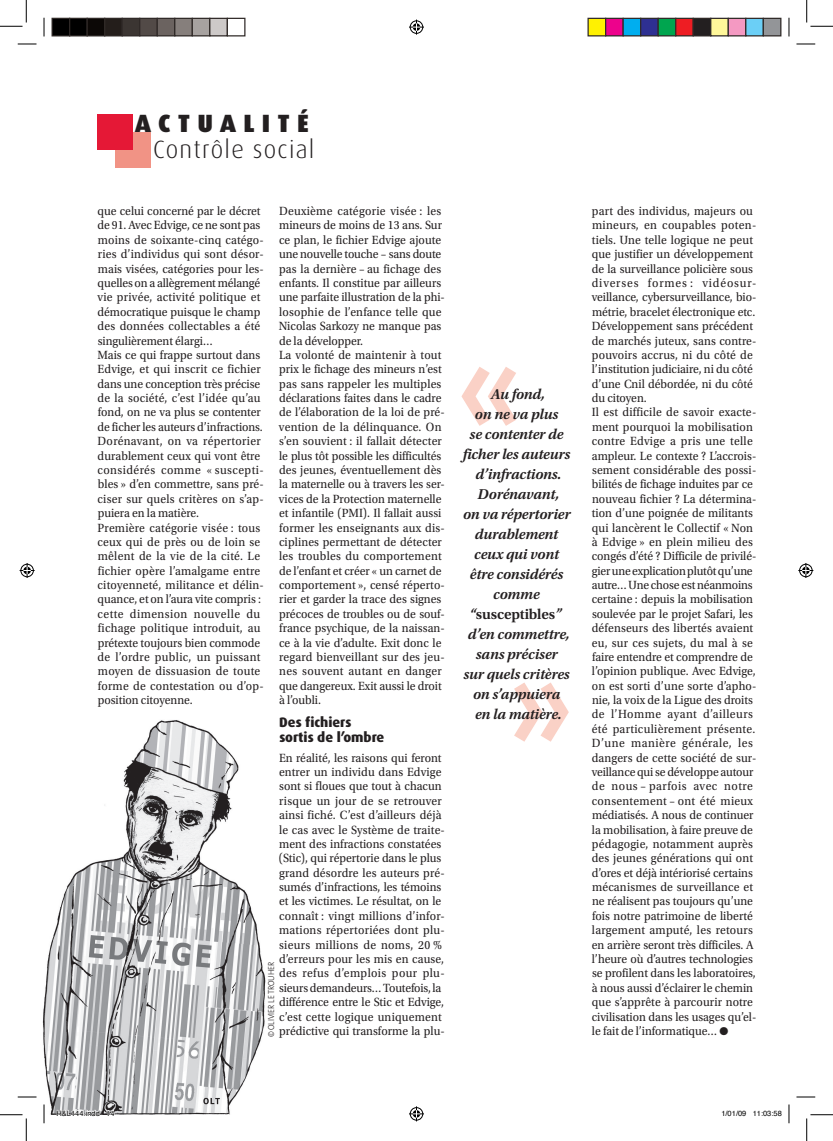
<style>
.page{position:relative;width:833px;height:1141px;background:#fff}
.page>*{position:absolute;margin:0;border:0;box-sizing:border-box;transform-origin:0 0}
.t1{font:700 125px "Dax";color:#fad1c6}
.t2{font:300 25px "Dax";letter-spacing:.05em;color:#231f20}
.t3{font:900 25px "Dax";letter-spacing:.29em;color:#231f20}
.t4{font:italic 600 15px/20px "Utopia Std";letter-spacing:-.01em;color:#231f20;text-align:center}
.t5{font:800 13.75px/15.6px "Dax";letter-spacing:-.005em;color:#231f20}
.t6{font:12.5px/14.4px "Utopia Std";letter-spacing:.005em;color:#231f20;scale:.94 1}
.t7{font:300 8.75px "The Sans";color:#231f20;scale:.89 1}
.t8{font:7.5px "Helvetica";color:#000}
.s1{font-style:normal}
</style>
<div class="page">
<div style="left:115px;top:132px;width:35px;height:36px;background:#f19385"></div>
<div style="left:97px;top:114px;width:36px;height:36px;background:#e51836"></div>
<img style="left:26px;top:720px;width:240px;height:394px">
<svg style="left:18px;top:43px;width:18px;height:2px"></svg>
<svg style="left:796px;top:43px;width:18px;height:2px"></svg>
<svg style="left:18px;top:1096px;width:18px;height:1px"></svg>
<svg style="left:796px;top:1096px;width:18px;height:1px"></svg>
<svg style="left:43px;top:18px;width:2px;height:18px"></svg>
<svg style="left:43px;top:1104px;width:2px;height:19px"></svg>
<svg style="left:788px;top:18px;width:1px;height:18px"></svg>
<svg style="left:788px;top:1104px;width:1px;height:19px"></svg>
<svg style="left:0;top:0;width:27px;height:27px"></svg>
<svg style="left:0;top:1114px;width:27px;height:26px"></svg>
<svg style="left:806px;top:0;width:26px;height:27px"></svg>
<svg style="left:806px;top:1114px;width:26px;height:26px"></svg>
<svg style="left:409px;top:20px;width:15px;height:15px"></svg>
<svg style="left:409px;top:1106px;width:15px;height:15px"></svg>
<svg style="left:20px;top:563px;width:15px;height:15px"></svg>
<svg style="left:798px;top:563px;width:14px;height:15px"></svg>
<div style="left:52px;top:18px;width:18px;height:18px;background:#000"></div>
<div style="left:51px;top:18px;width:19px;height:18px;border:1px solid #302a28"></div>
<div style="left:70px;top:18px;width:17px;height:18px;background:#000"></div>
<div style="left:69px;top:18px;width:19px;height:18px;border:1px solid #302a28"></div>
<div style="left:87px;top:18px;width:18px;height:18px;background:#0c0806"></div>
<div style="left:86px;top:18px;width:19px;height:18px;border:1px solid #302a28"></div>
<div style="left:105px;top:18px;width:17px;height:18px;background:#241e1b"></div>
<div style="left:104px;top:18px;width:19px;height:18px;border:1px solid #302a28"></div>
<div style="left:122px;top:18px;width:18px;height:18px;background:#3b3532"></div>
<div style="left:121px;top:18px;width:19px;height:18px;border:1px solid #302a28"></div>
<div style="left:140px;top:18px;width:17px;height:18px;background:#524a47"></div>
<div style="left:139px;top:18px;width:19px;height:18px;border:1px solid #302a28"></div>
<div style="left:157px;top:18px;width:18px;height:18px;background:#6b6360"></div>
<div style="left:156px;top:18px;width:19px;height:18px;border:1px solid #302a28"></div>
<div style="left:175px;top:18px;width:17px;height:18px;background:#867f7c"></div>
<div style="left:174px;top:18px;width:19px;height:18px;border:1px solid #302a28"></div>
<div style="left:192px;top:18px;width:18px;height:18px;background:#a7a2a0"></div>
<div style="left:191px;top:18px;width:19px;height:18px;border:1px solid #302a28"></div>
<div style="left:210px;top:18px;width:17px;height:18px;background:#cdc9c8"></div>
<div style="left:209px;top:18px;width:19px;height:18px;border:1px solid #302a28"></div>
<div style="left:226px;top:18px;width:19px;height:18px;border:1px solid #302a28"></div>
<div style="left:587px;top:18px;width:18px;height:18px;background:#fff101"></div>
<div style="left:587px;top:18px;width:19px;height:18px;border:1px solid #302a28"></div>
<div style="left:605px;top:18px;width:17px;height:18px;background:#ed028c"></div>
<div style="left:604px;top:18px;width:19px;height:18px;border:1px solid #302a28"></div>
<div style="left:622px;top:18px;width:18px;height:18px;background:#00aeef"></div>
<div style="left:622px;top:18px;width:19px;height:18px;border:1px solid #302a28"></div>
<div style="left:640px;top:18px;width:17px;height:18px;background:#2e3092"></div>
<div style="left:639px;top:18px;width:19px;height:18px;border:1px solid #302a28"></div>
<div style="left:657px;top:18px;width:18px;height:18px;background:#00a54f"></div>
<div style="left:657px;top:18px;width:19px;height:18px;border:1px solid #302a28"></div>
<div style="left:675px;top:18px;width:17px;height:18px;background:#ee1d23"></div>
<div style="left:674px;top:18px;width:19px;height:18px;border:1px solid #302a28"></div>
<div style="left:692px;top:18px;width:18px;height:18px;background:#231f20"></div>
<div style="left:692px;top:18px;width:19px;height:18px;border:1px solid #302a28"></div>
<div style="left:710px;top:18px;width:17px;height:18px;background:#fff79a"></div>
<div style="left:709px;top:18px;width:19px;height:18px;border:1px solid #302a28"></div>
<div style="left:727px;top:18px;width:18px;height:18px;background:#f499c2"></div>
<div style="left:727px;top:18px;width:19px;height:18px;border:1px solid #302a28"></div>
<div style="left:745px;top:18px;width:17px;height:18px;background:#6bcff6"></div>
<div style="left:744px;top:18px;width:19px;height:18px;border:1px solid #302a28"></div>
<div style="left:762px;top:18px;width:18px;height:18px;background:#939598"></div>
<div style="left:762px;top:18px;width:19px;height:18px;border:1px solid #302a28"></div>
<svg style="left:57px;top:1109px;width:43px;height:6px"></svg>
<svg style="left:106px;top:1109px;width:9px;height:6px"></svg>
<h2 class="t3" style="left:135px;top:109px;width:175px">ACTUAL ITÉ</h2>
<h2 class="t2" style="left:153px;top:135px;width:163px">Contrôle social</h2>
<p class="t6" style="left:97px;top:204px;width:178px">que celui concerné par le décret de 91. Avec Edvige, ce ne sont pas moins de soixante-cinq catégo&shy;ries d’individus qui sont désor&shy;mais visées, catégories pour les&shy;quelles on a allègrement mélangé vie privée, activité politique et démocratique puisque le champ des données collectables a été singulièrement élargi…<br>Mais ce qui frappe surtout dans<br>Edvige, et qui inscrit ce fichier dans une conception très précise de la société, c’est l’idée qu’au fond, on ne va plus se contenter de ficher les auteurs d’infractions.<br>Dorénavant, on va répertorier durablement ceux qui vont être considérés comme « suscepti&shy;bles » d’en commettre, sans pré&shy;ciser sur quels critères on s’ap&shy;puiera en la matière.<br>Première catégorie visée : tous ceux qui de près ou de loin se mêlent de la vie de la cité. Le fichier opère l’amalgame entre citoyenneté, militance et délin&shy;quance, et on l’aura vite compris : cette dimension nouvelle du fichage politique introduit, au prétexte toujours bien commode de l’ordre public, un puissant moyen de dissuasion de toute forme de contestation ou d’op&shy;position citoyenne.</p>
<p class="t6" style="left:279px;top:204px;width:178px">Deuxième catégorie visée : les mineurs de moins de 13 ans. Sur ce plan, le fichier Edvige ajoute une nouvelle touche – sans doute pas la dernière – au fichage des enfants. Il constitue par ailleurs une parfaite illustration de la phi&shy;losophie de l’enfance telle que<br>Nicolas Sarkozy ne manque pas de la développer.<br>La volonté de maintenir à tout prix le fichage des mineurs n’est pas sans rappeler les multiples déclarations faites dans le cadre de l’élaboration de la loi de pré&shy;vention de la délinquance. On s’en souvient : il fallait détecter le plus tôt possible les difficultés des jeunes, éventuellement dès la maternelle ou à travers les ser&shy;vices de la Protection maternelle et infantile (PMI). Il fallait aussi former les enseignants aux dis&shy;ciplines permettant de détecter les troubles du comportement de l’enfant et créer « un carnet de comportement », censé réperto&shy;rier et garder la trace des signes précoces de troubles ou de souf&shy;france psychique, de la naissan&shy;ce à la vie d’adulte. Exit donc le regard bienveillant sur des jeu&shy;nes souvent autant en danger que dangereux. Exit aussi le droit à l’oubli.</p>
<p class="t5" style="left:279px;top:714px;width:106px">Des fichiers sortis de l’ombre</p>
<p class="t6" style="left:279px;top:750px;width:178px">En réalité, les raisons qui feront entrer un individu dans Edvige sont si floues que tout à chacun risque un jour de se retrouver ainsi fiché. C’est d’ailleurs déjà le cas avec le Système de traite&shy;ment des infractions constatées (Stic), qui répertorie dans le plus grand désordre les auteurs pré&shy;sumés d’infractions, les témoins et les victimes. Le résultat, on le connaît : vingt millions d’infor&shy;mations répertoriées dont plu&shy;sieurs millions de noms, 20 % d’erreurs pour les mis en cause, des refus d’emplois pour plu&shy;sieurs demandeurs… Toutefois, la différence entre le Stic et Edvige, c’est cette logique uniquement prédictive qui transforme la plu-</p>
<p class="t7" style="left:264px;top:1037px;width:87px;rotate:-90deg">© olivier le trouher</p>
<h1 class="t1" style="left:456px;top:324px;width:68px">«</h1>
<p class="t4" style="left:462px;top:384px;width:109px">Au fond,<br>on ne va plus<br>se contenter de ficher les auteurs d’infractions.<br>Dorénavant,<br>on va répertorier durablement ceux qui vont être considérés comme “<span class="s1">susceptibles</span>” d’en commettre, sans préciser<br>sur quels critères on s’appuiera<br>en la matière.</p>
<p class="t6" style="left:591px;top:204px;width:176px">part des individus, majeurs ou mineurs, en coupables poten&shy;tiels. Une telle logique ne peut que justifier un développement de la surveillance policière sous diverses formes : vidéosur&shy;veillance, cybersurveillance, bio&shy;métrie, bracelet électronique etc.<br>Développement sans précédent de marchés juteux, sans contre&shy;pouvoirs accrus, ni du côté de l’institution judiciaire, ni du côté d’une Cnil débordée, ni du côté du citoyen.<br>Il est difficile de savoir exacte&shy;ment pourquoi la mobilisation contre Edvige a pris une telle ampleur. Le contexte ? L’accrois&shy;sement considérable des possi&shy;bilités de fichage induites par ce nouveau fichier ? La détermina&shy;tion d’une poignée de militants qui lancèrent le Collectif « Non à Edvige » en plein milieu des congés d’été ? Difficile de privilé&shy;gier une explication plutôt qu’une autre… Une chose est néanmoins certaine : depuis la mobilisation soulevée par le projet Safari, les défenseurs des libertés avaient eu, sur ces sujets, du mal à se faire entendre et comprendre de l’opinion publique. Avec Edvige, on est sorti d’une sorte d’apho&shy;nie, la voix de la Ligue des droits de l’Homme ayant d’ailleurs été particulièrement présente.<br>D’une manière générale, les dangers de cette société de sur&shy;veillance qui se développe autour de nous – parfois avec notre consentement – ont été mieux médiatisés. A nous de continuer la mobilisation, à faire preuve de pédagogie, notamment auprès des jeunes générations qui ont d’ores et déjà intériorisé certains mécanismes de surveillance et ne réalisent pas toujours qu’une fois notre patrimoine de liberté largement amputé, les retours en arrière seront très difficiles. A l’heure où d’autres technologies se profilent dans les laboratoires, à nous aussi d’éclairer le chemin que s’apprête à parcourir notre civilisation dans les usages qu’el&shy;le fait de l’informatique… ●</p>
<p class="t8" style="left:56px;top:1107px;width:59px">H&amp;L144.indd 14</p>
<p class="t8" style="left:721px;top:1107px;width:62px">1/01/09 11:03:58</p>
</div>
